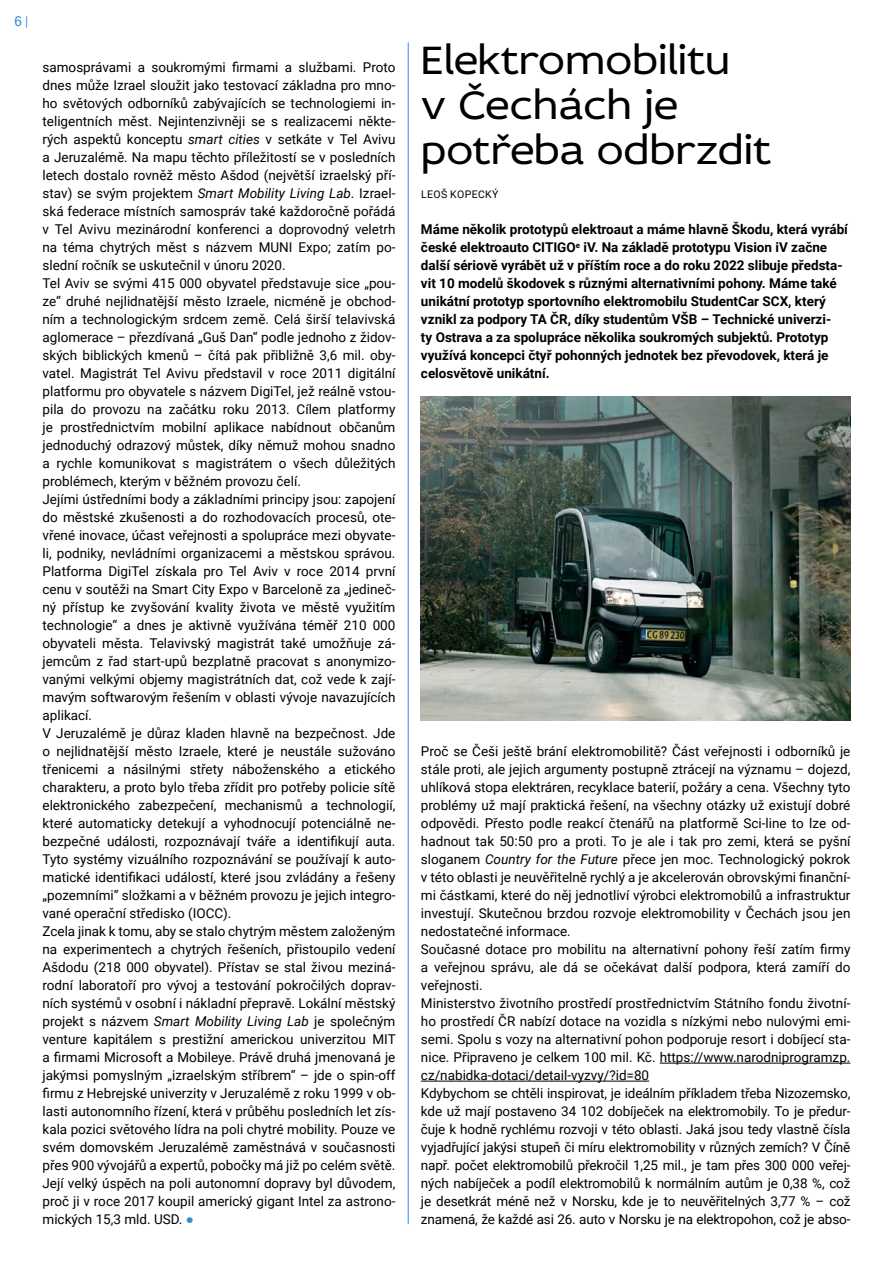
<style>
.page{position:relative;width:893px;height:1263px;background:#fff}
.page>*{position:absolute;margin:0;border:0;box-sizing:border-box;transform-origin:0 0}
.t1{font:42px/45px "Idealist Sans";color:#000}
.t2{font:13.5px/18px "Roboto";color:#000}
.t3{font:700 13.5px/18px "Roboto";color:#000}
.t4{font:13.5px "Microsoft Sans Serif";color:#368ddd}
.t5{font:10.5px "Roboto";letter-spacing:.035em;color:#000}
.s1{font-size:12px}
.s2{font-style:italic}
.s3{font-family:"Fedra Sans Std";font-weight:700;font-size:10.5px;color:#3490ce}
</style>
<div class="page">
<hr style="left:660px;top:1063px;width:190px;height:1px;background:#000">
<hr style="left:421px;top:1081px;width:228px;height:1px;background:#000">
<img style="left:421px;top:396px;width:429px;height:324px">
<hr style="left:408px;top:43px;width:1px;height:1181px;background:#368ddd">
<p class="t4" style="left:14px;top:13px;width:15px">6 <span class="s1">|</span></p>
<p class="t2" style="left:43px;top:58px;width:355px">samosprávami a soukromými firmami a službami. Proto dnes může Izrael sloužit jako testovací základna pro mno&shy;ho světových odborníků zabývajících se technologiemi in&shy;teligentních měst. Nejintenzivněji se s realizacemi někte&shy;rých aspektů konceptu <span class="s2">smart cities</span> v setkáte v Tel Avivu a Jeruzalémě. Na mapu těchto příležitostí se v posledních letech dostalo rovněž město Ašdod (největší izraelský pří&shy;stav) se svým projektem <span class="s2">Smart Mobility Living Lab</span>. Izrael&shy;ská federace místních samospráv také každoročně pořádá v Tel Avivu mezinárodní konferenci a doprovodný veletrh na téma chytrých měst s názvem MUNI Expo; zatím po&shy;slední ročník se uskutečnil v únoru 2020.<br>Tel Aviv se svými 415 000 obyvatel představuje sice „pou&shy;ze“ druhé nejlidnatější město Izraele, nicméně je obchod&shy;ním a technologickým srdcem země. Celá širší telavivská aglomerace – přezdívaná „Guš Dan“ podle jednoho z židov&shy;ských biblických kmenů – čítá pak přibližně 3,6 mil. oby&shy;vatel. Magistrát Tel Avivu představil v roce 2011 digitální platformu pro obyvatele s názvem DigiTel, jež reálně vstou&shy;pila do provozu na začátku roku 2013. Cílem platformy je prostřednictvím mobilní aplikace nabídnout občanům jednoduchý odrazový můstek, díky němuž mohou snadno a rychle komunikovat s magistrátem o všech důležitých problémech, kterým v běžném provozu čelí.<br>Jejími ústředními body a základními principy jsou: zapojení do městské zkušenosti a do rozhodovacích procesů, ote&shy;vřené inovace, účast veřejnosti a spolupráce mezi obyvate&shy;li, podniky, nevládními organizacemi a městskou správou.<br>Platforma DigiTel získala pro Tel Aviv v roce 2014 první cenu v soutěži na Smart City Expo v Barceloně za „jedineč&shy;ný přístup ke zvyšování kvality života ve městě využitím technologie“ a dnes je aktivně využívána téměř 210 000 obyvateli města. Telavivský magistrát také umožňuje zá&shy;jemcům z řad start-upů bezplatně pracovat s anonymizo&shy;vanými velkými objemy magistrátních dat, což vede k zají&shy;mavým softwarovým řešením v oblasti vývoje navazujících aplikací.<br>V Jeruzalémě je důraz kladen hlavně na bezpečnost. Jde o nejlidnatější město Izraele, které je neustále sužováno třenicemi a násilnými střety náboženského a etického charakteru, a proto bylo třeba zřídit pro potřeby policie sítě elektronického zabezpečení, mechanismů a technologií, které automaticky detekují a vyhodnocují potenciálně ne&shy;bezpečné události, rozpoznávají tváře a identifikují auta.<br>Tyto systémy vizuálního rozpoznávání se používají k auto&shy;matické identifikaci událostí, které jsou zvládány a řešeny „pozemními“ složkami a v běžném provozu je jejich integro&shy;vané operační středisko (IOCC).<br>Zcela jinak k tomu, aby se stalo chytrým městem založeným na experimentech a chytrých řešeních, přistoupilo vedení Ašdodu (218 000 obyvatel). Přístav se stal živou meziná&shy;rodní laboratoří pro vývoj a testování pokročilých doprav&shy;ních systémů v osobní i nákladní přepravě. Lokální městský projekt s názvem <span class="s2">Smart Mobility Living Lab</span> je společným venture kapitálem s prestižní americkou univerzitou MIT a firmami Microsoft a Mobileye. Právě druhá jmenovaná je jakýmsi pomyslným „izraelským stříbrem“ – jde o spin-off firmu z Hebrejské univerzity v Jeruzalémě z roku 1999 v ob&shy;lasti autonomního řízení, která v průběhu posledních let zís&shy;kala pozici světového lídra na poli chytré mobility. Pouze ve svém domovském Jeruzalémě zaměstnává v současnosti přes 900 vývojářů a expertů, pobočky má již po celém světě.<br>Její velký úspěch na poli autonomní dopravy byl důvodem, proč ji v roce 2017 koupil americký gigant Intel za astrono&shy;mických 15,3 mld. USD. <span class="s3">●</span></p>
<h1 class="t1" style="left:421px;top:36px;width:352px">Elektromobilitu<br>v Čechách je potřeba odbrzdit</h1>
<p class="t5" style="left:421px;top:187px;width:79px">LEOŠ KOPECKÝ</p>
<p class="t3" style="left:421px;top:220px;width:429px">Máme několik prototypů elektroaut a máme hlavně Škodu, která vyrábí české elektroauto CITIGO<sup>e</sup> iV. Na základě prototypu Vision iV začne další sériově vyrábět už v příštím roce a do roku 2022 slibuje předsta&shy;vit 10 modelů škodovek s různými alternativními pohony. Máme také unikátní prototyp sportovního elektromobilu StudentCar SCX, který vznikl za podpory TA ČR, díky studentům VŠB – Technické univerzi-<br>ty Ostrava a za spolupráce několika soukromých subjektů. Prototyp využívá koncepci čtyř pohonných jednotek bez převodovek, která je celosvětově unikátní.</p>
<p class="t2" style="left:421px;top:742px;width:431px">Proč se Češi ještě brání elektromobilitě? Část veřejnosti i odborníků je stále proti, ale jejich argumenty postupně ztrácejí na významu – dojezd, uhlíková stopa elektráren, recyklace baterií, požáry a cena. Všechny tyto problémy už mají praktická řešení, na všechny otázky už existují dobré odpovědi. Přesto podle reakcí čtenářů na platformě Sci-line to lze od&shy;hadnout tak 50:50 pro a proti. To je ale i tak pro zemi, která se pyšní sloganem <span class="s2">Country for the Future</span> přece jen moc. Technologický pokrok v této oblasti je neuvěřitelně rychlý a je akcelerován obrovskými finanční&shy;mi částkami, které do něj jednotliví výrobci elektromobilů a infrastruktur investují. Skutečnou brzdou rozvoje elektromobility v Čechách jsou jen nedostatečné informace.<br>Současné dotace pro mobilitu na alternativní pohony řeší zatím firmy a veřejnou správu, ale dá se očekávat další podpora, která zamíří do veřejnosti.<br>Ministerstvo životního prostředí prostřednictvím Státního fondu životní&shy;ho prostředí ČR nabízí dotace na vozidla s nízkými nebo nulovými emi&shy;semi. Spolu s vozy na alternativní pohon podporuje resort i dobíjecí sta&shy;nice. Připraveno je celkem 100 mil. Kč. https://www.narodniprogramzp. cz/nabidka-dotaci/detail-vyzvy/?id=80<br>Kdybychom se chtěli inspirovat, je ideálním příkladem třeba Nizozemsko, kde už mají postaveno 34 102 dobíječek na elektromobily. To je předur&shy;čuje k hodně rychlému rozvoji v této oblasti. Jaká jsou tedy vlastně čísla vyjadřující jakýsi stupeň či míru elektromobility v různých zemích? V Číně např. počet elektromobilů překročil 1,25 mil., je tam přes 300 000 veřej&shy;ných nabíječek a podíl elektromobilů k normálním autům je 0,38 %, což je desetkrát méně než v Norsku, kde je to neuvěřitelných 3,77 % – což znamená, že každé asi 26. auto v Norsku je na elektropohon, což je abso-</p>
</div>
